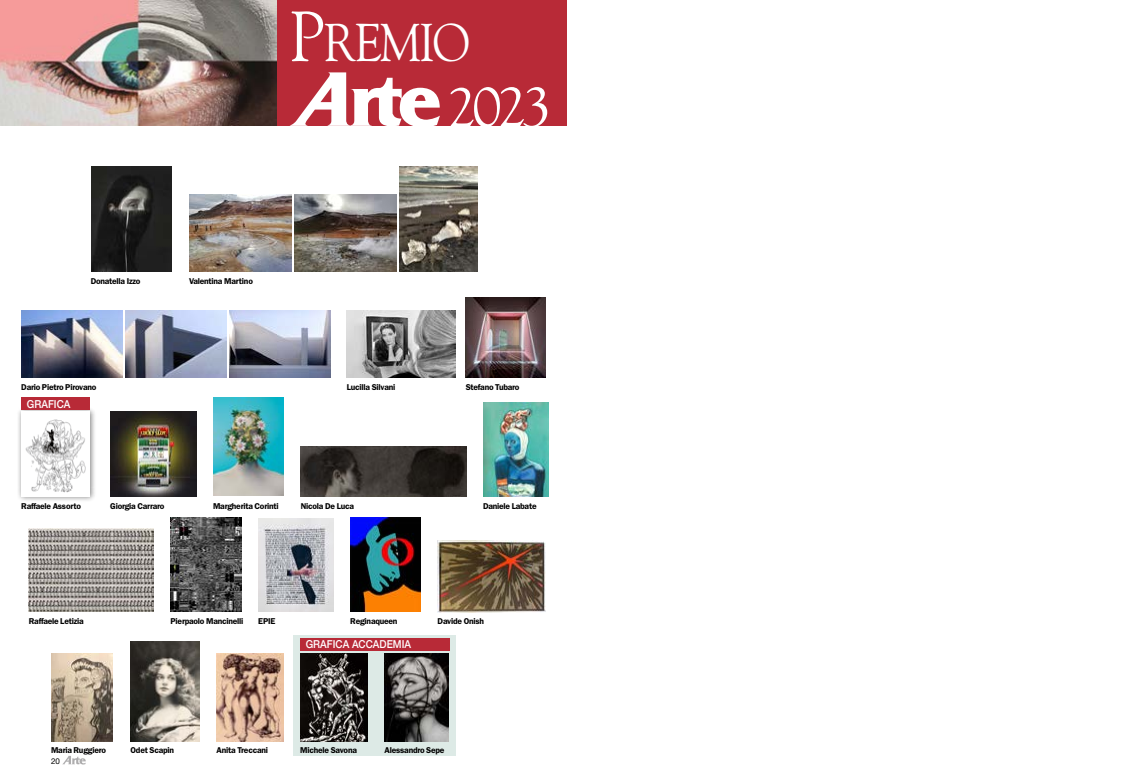
<style>
.page{position:relative;width:1134px;height:780px;background:#fff}
.page>*{position:absolute;margin:0;border:0;box-sizing:border-box;transform-origin:0 0}
.t1{font:56.3px "Goudy Std";color:#fff;scale:1.05 1}
.t2{font:52.9px "Goudy Std";letter-spacing:-.05em;color:#fff;scale:.9 1}
.t3{font:500 11px "Helvetica Neue LT Std";color:#fff;scale:.9 1}
.t4{font:600 8.5px "ITC Franklin Gothic Std";letter-spacing:-.025em;color:#000}
.t5{font:8px "Helvetica Neue LT Std";color:#000}
.s1{font-size:70.4px}
</style>
<div class="page">
<div style="left:294px;top:635px;width:162px;height:120px;background:#ddeae6"></div>
<img style="left:22px;top:310px;width:100px;height:68px">
<img style="left:126px;top:310px;width:101px;height:68px">
<img style="left:230px;top:310px;width:100px;height:67px">
<img style="left:347px;top:310px;width:109px;height:68px">
<img style="left:466px;top:297px;width:80px;height:81px">
<img style="left:438px;top:540px;width:108px;height:72px">
<div style="left:16px;top:406px;width:80px;height:96px;background:#000;opacity:.5"></div>
<img style="left:21px;top:411px;width:69px;height:85px">
<img style="left:51px;top:653px;width:62px;height:88px">
<img style="left:110px;top:411px;width:87px;height:85px">
<img style="left:131px;top:641px;width:69px;height:100px">
<img style="left:214px;top:397px;width:70px;height:98px">
<img style="left:217px;top:653px;width:66px;height:88px">
<img style="left:300px;top:653px;width:68px;height:88px">
<img style="left:301px;top:447px;width:165px;height:49px">
<img style="left:483px;top:402px;width:65px;height:94px">
<img style="left:29px;top:528px;width:125px;height:83px">
<img style="left:171px;top:517px;width:70px;height:94px">
<img style="left:385px;top:653px;width:64px;height:88px">
<img style="left:258px;top:518px;width:75px;height:93px">
<img style="left:350px;top:518px;width:71px;height:93px">
<div style="left:0;top:0;width:567px;height:125px;background:#b82a37"></div>
<img style="left:0;top:0;width:276px;height:125px">
<img style="left:189px;top:194px;width:103px;height:77px">
<img style="left:399px;top:166px;width:79px;height:105px">
<img style="left:294px;top:194px;width:103px;height:77px">
<img style="left:91px;top:166px;width:81px;height:105px">
<svg style="left:290px;top:72px;width:150px;height:54px"></svg>
<div style="left:21px;top:397px;width:69px;height:13px;background:#b82a37"></div>
<div style="left:300px;top:638px;width:149px;height:12px;background:#b82a37"></div>
<svg style="left:63px;top:755px;width:23px;height:9px"></svg>
<h2 class="t2" style="left:289px;top:10px;width:202px"><span class="s1">P</span>REMIO</h2>
<p class="t4" style="left:91px;top:276px;width:51px">Donatella Izzo</p>
<p class="t4" style="left:189px;top:276px;width:65px">Valentina Martino</p>
<h1 class="t1" style="left:447px;top:72px;width:101px">2023</h1>
<p class="t4" style="left:21px;top:381px;width:77px">Dario Pietro Pirovano</p>
<p class="t4" style="left:347px;top:381px;width:50px">Lucilla Silvani</p>
<p class="t4" style="left:466px;top:381px;width:55px">Stefano Tubaro</p>
<p class="t3" style="left:27px;top:397px;width:50px">GRAFICA</p>
<p class="t4" style="left:21px;top:501px;width:61px">Raffaele Assorto</p>
<p class="t4" style="left:110px;top:501px;width:56px">Giorgia Carraro</p>
<p class="t4" style="left:213px;top:501px;width:67px">Margherita Corinti</p>
<p class="t4" style="left:301px;top:501px;width:55px">Nicola De Luca</p>
<p class="t4" style="left:483px;top:501px;width:55px">Daniele Labate</p>
<p class="t4" style="left:29px;top:615px;width:56px">Raffaele Letizia</p>
<p class="t4" style="left:171px;top:615px;width:74px">Pierpaolo Mancinelli</p>
<p class="t4" style="left:258px;top:615px;width:19px">EPIE</p>
<p class="t4" style="left:350px;top:615px;width:49px">Reginaqueen</p>
<p class="t3" style="left:306px;top:637px;width:118px">GRAFICA ACCADEMIA</p>
<p class="t4" style="left:438px;top:615px;width:48px">Davide Onish</p>
<p class="t4" style="left:51px;top:745px;width:57px">Maria Ruggiero</p>
<p class="t5" style="left:51px;top:756px;width:10px">20</p>
<p class="t4" style="left:131px;top:745px;width:45px">Odet Scapin</p>
<p class="t4" style="left:217px;top:745px;width:53px">Anita Treccani</p>
<p class="t4" style="left:300px;top:745px;width:58px">Michele Savona</p>
<p class="t4" style="left:385px;top:745px;width:61px">Alessandro Sepe</p>
</div>
